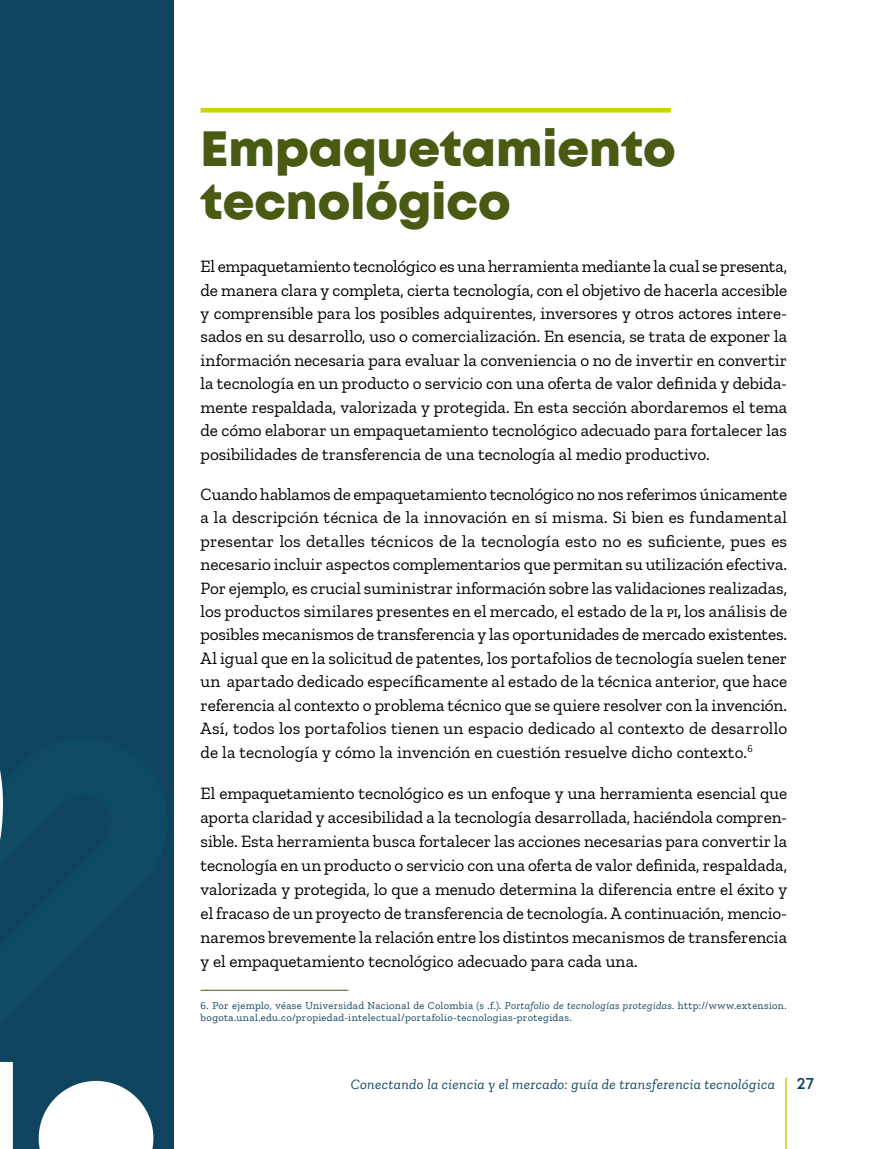
<style>
.page{position:relative;width:893px;height:1149px;background:#fff}
.page>*{position:absolute;margin:0;border:0;box-sizing:border-box;transform-origin:0 0}
.t1{font:800 49.5px/52.5px "Mont";color:#495a13}
.t2{font:17.25px/23.4px "Zilla Slab";color:#000;text-align:justify}
.t3{font:600 16.5px "Mont";color:#0e445f}
.t4{font:italic 14.25px "Zilla Slab";letter-spacing:.025em;color:#0e445f}
.t5{font:10.5px/12px "Zilla Slab";letter-spacing:.035em;color:#0e445f}
.s1{font-weight:500;font-size:12.15px}
.s2{font-weight:500}
.s3{font-style:italic}
</style>
<div class="page">
<hr style="left:785px;top:1077px;width:2px;height:71px;background:#c8d300">
<hr style="left:201px;top:989px;width:147px;height:1px;background:#495a13">
<div style="left:0;top:0;width:174px;height:1148px;background:#0e445f"></div>
<svg style="left:39px;top:1080px;width:114px;height:68px"></svg>
<svg style="left:201px;top:108px;width:470px;height:4px;background:#c9d305"></svg>
<h1 class="t1" style="left:201px;top:123px;width:477px">Empaquetamiento tecnológico</h1>
<p class="t2" style="left:201px;top:255px;width:588px">El empaquetamiento tecnológico es una herramienta mediante la cual se presenta, de manera clara y completa, cierta tecnología, con el objetivo de hacerla accesible y comprensible para los posibles adquirentes, inversores y otros actores intere&shy;sados en su desarrollo, uso o comercialización. En esencia, se trata de exponer la información necesaria para evaluar la conveniencia o no de invertir en convertir la tecnología en un producto o servicio con una oferta de valor definida y debida&shy;mente respaldada, valorizada y protegida. En esta sección abordaremos el tema de cómo elaborar un empaquetamiento tecnológico adecuado para fortalecer las posibilidades de transferencia de una tecnología al medio productivo.</p>
<p class="t2" style="left:201px;top:482px;width:588px">Cuando hablamos de empaquetamiento tecnológico no nos referimos únicamente a la descripción técnica de la innovación en sí misma. Si bien es fundamental presentar los detalles técnicos de la tecnología esto no es suficiente, pues es necesario incluir aspectos complementarios que permitan su utilización efectiva.<br>Por ejemplo, es crucial suministrar información sobre las validaciones realizadas, los productos similares presentes en el mercado, el estado de la <span class="s1">pi</span><span class="s2">,</span> los análisis de posibles mecanismos de transferencia y las oportunidades de mercado existentes.<br>Al igual que en la solicitud de patentes, los portafolios de tecnología suelen tener un apartado dedicado específicamente al estado de la técnica anterior, que hace referencia al contexto o problema técnico que se quiere resolver con la invención.<br>Así, todos los portafolios tienen un espacio dedicado al contexto de desarrollo de la tecnología y cómo la invención en cuestión resuelve dicho contexto.<sup>6</sup></p>
<p class="t2" style="left:201px;top:780px;width:588px;line-height:24px">El empaquetamiento tecnológico es un enfoque y una herramienta esencial que aporta claridad y accesibilidad a la tecnología desarrollada, haciéndola compren&shy;sible. Esta herramienta busca fortalecer las acciones necesarias para convertir la tecnología en un producto o servicio con una oferta de valor definida, respaldada, valorizada y protegida, lo que a menudo determina la diferencia entre el éxito y el fracaso de un proyecto de transferencia de tecnología. A continuación, mencio&shy;naremos brevemente la relación entre los distintos mecanismos de transferencia y el empaquetamiento tecnológico adecuado para cada una.</p>
<p class="t5" style="left:201px;top:999px;width:588px">6. Por ejemplo, véase Universidad Nacional de Colombia (s .f.). <span class="s3">Portafolio de tecnologías protegidas.</span> http://www.extension. bogota.unal.edu.co/propiedad-intelectual/portafolio-tecnologias-protegidas.</p>
<p class="t4" style="left:351px;top:1075px;width:426px">Conectando la ciencia y el mercado: guía de transferencia tecnológica</p>
<p class="t3" style="left:797px;top:1071px;width:19px">27</p>
</div>
